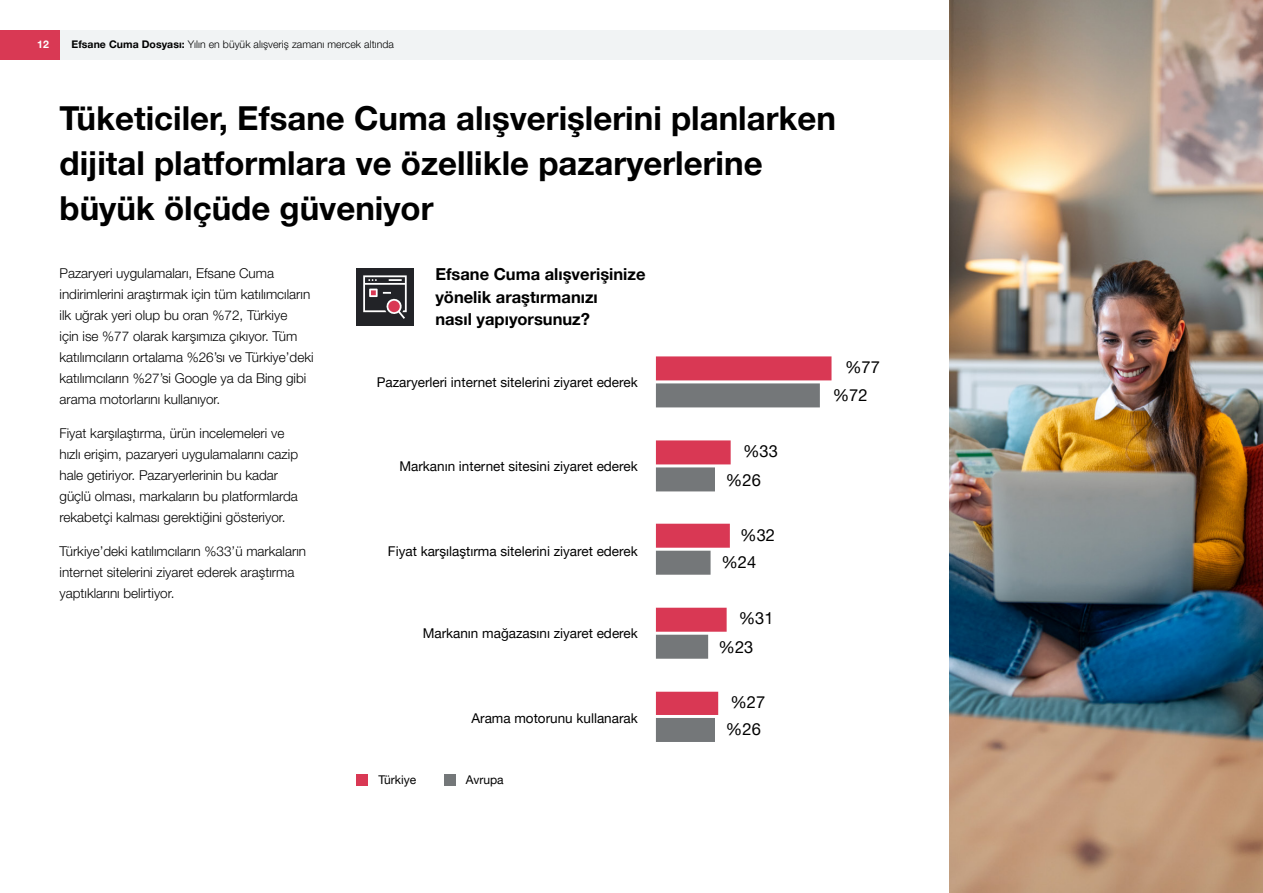
<style>
.page{position:relative;width:1263px;height:893px;background:#fff}
.page>*{position:absolute;margin:0;border:0;box-sizing:border-box;transform-origin:0 0}
.t1{font:700 33px/45px "Helvetica Neue LT Pro";color:#000}
.t2{font:700 16.5px/22.5px "Helvetica Neue LT Pro";color:#000}
.t3{font:16.5px/27.8px "Helvetica Neue LT Pro";color:#000}
.t4{font:300 13.5px/21px "Helvetica Neue LT Pro";color:#000}
.t5{font:13.5px "Helvetica Neue LT Pro";color:#000}
.t6{font:12px "Helvetica Neue LT Pro";color:#000}
.t7{font:300 10.5px "Helvetica Neue LT Pro";letter-spacing:.005em;color:#000}
.t8{font:700 10.5px "Helvetica Neue LT Pro";color:#fff}
.s1{font-weight:700}
</style>
<div class="page">
<div style="left:0;top:30px;width:1263px;height:30px;background:#f1f3f4"></div>
<div style="left:0;top:30px;width:60px;height:30px;background:#d93954"></div>
<img style="left:949px;top:0;width:314px;height:893px">
<div style="left:356px;top:269px;width:58px;height:57px;background:#222327"></div>
<svg style="left:363px;top:275px;width:44px;height:44px"></svg>
<svg style="left:656px;top:718px;width:59px;height:24px"></svg>
<svg style="left:656px;top:356px;width:175px;height:359px"></svg>
<div style="left:356px;top:774px;width:12px;height:12px;background:#d93854"></div>
<div style="left:444px;top:774px;width:11px;height:12px;background:#747779"></div>
<p class="t8" style="left:37px;top:38px;width:13px">12</p>
<p class="t7" style="left:72px;top:38px;width:324px"><span class="s1">Efsane Cuma Dosyası:</span> Yılın en büyük alışveriş zamanı mercek altında</p>
<h1 class="t1" style="left:60px;top:95px;width:778px">Tüketiciler, Efsane Cuma alışverişlerini planlarken dijital platformlara ve özellikle pazaryerlerine büyük ölçüde güveniyor</h1>
<p class="t4" style="left:60px;top:263px;width:256px">Pazaryeri uygulamaları, Efsane Cuma indirimlerini araştırmak için tüm katılımcıların ilk uğrak yeri olup bu oran %72, Türkiye<br>için ise %77 olarak karşımıza çıkıyor. Tüm katılımcıların ortalama %26’sı ve Türkiye’deki katılımcıların %27’si Google ya da Bing gibi arama motorlarını kullanıyor.</p>
<p class="t4" style="left:60px;top:422px;width:240px">Fiyat karşılaştırma, ürün incelemeleri ve hızlı erişim, pazaryeri uygulamalarını cazip hale getiriyor. Pazaryerlerinin bu kadar güçlü olması, markaların bu platformlarda rekabetçi kalması gerektiğini gösteriyor.</p>
<p class="t4" style="left:60px;top:540px;width:248px">Türkiye’deki katılımcıların %33’ü markaların internet sitelerini ziyaret ederek araştırma yaptıklarını belirtiyor.</p>
<p class="t2" style="left:435px;top:263px;width:212px">Efsane Cuma alışverişinize yönelik araştırmanızı<br>nasıl yapıyorsunuz?</p>
<p class="t5" style="left:377px;top:373px;width:262px">Pazaryerleri internet sitelerini ziyaret ederek</p>
<p class="t5" style="left:399px;top:458px;width:240px">Markanın internet sitesini ziyaret ederek</p>
<p class="t5" style="left:388px;top:543px;width:251px">Fiyat karşılaştırma sitelerini ziyaret ederek</p>
<p class="t5" style="left:423px;top:625px;width:217px">Markanın mağazasını ziyaret ederek</p>
<p class="t5" style="left:471px;top:709px;width:168px">Arama motorunu kullanarak</p>
<p class="t6" style="left:378px;top:773px;width:39px">Türkiye</p>
<p class="t6" style="left:466px;top:773px;width:39px">Avrupa</p>
<p class="t3" style="left:726px;top:436px;width:53px;line-height:29px;text-indent:17px">%33 %26</p>
<p class="t3" style="left:721px;top:520px;width:55px;text-indent:19px">%32 %24</p>
<p class="t3" style="left:718px;top:604px;width:57px;line-height:28.3px;text-indent:20px">%31 %23</p>
<p class="t3" style="left:726px;top:688px;width:41px">%27 %26</p>
<p class="t3" style="left:833px;top:353px;width:49px;text-indent:12px">%77 %72</p>
</div>
